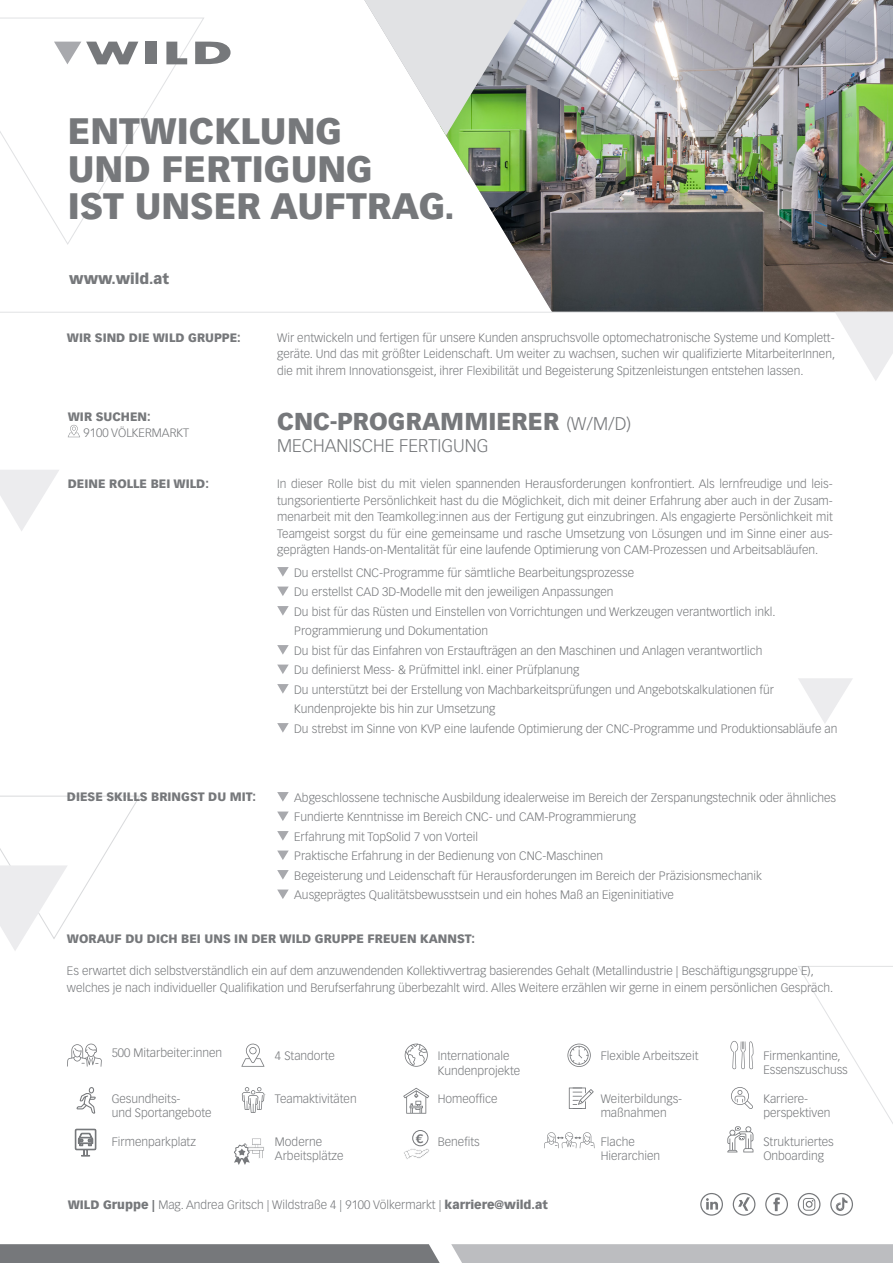
<style>
.page{position:relative;width:893px;height:1263px;background:#fff}
.page>*{position:absolute;margin:0;border:0;box-sizing:border-box;transform-origin:0 0}
.t1{font:900 36.15px "Vectora LT Std";color:#76787b}
.t2{font:900 24px "Vectora LT Std";color:#76787b}
.t3{font:300 18px "Vectora LT Std";color:#76787b}
.t4{font:900 14.7px "Vectora LT Std";color:#76787b}
.t5{font:300 12px/16.5px "Vectora LT Std";color:#76787b;text-align:justify}
.t6{font:900 12px "Vectora LT Std";color:#76787b}
.t7{font:700 12px "Vectora LT Std";color:#76787b}
.s1{font-weight:300;font-size:18px}
.s2{font-weight:900}
</style>
<div class="page">
<img style="left:446px;top:0;width:447px;height:312px">
<svg style="left:0;top:17px;width:205px;height:228px"></svg>
<svg style="left:364px;top:0;width:164px;height:136px"></svg>
<div style="left:451px;top:1244px;width:442px;height:19px;background:#bcbdc0"></div>
<div style="left:0;top:1244px;width:440px;height:19px;background:#76787b"></div>
<svg style="left:836px;top:313px;width:57px;height:68px"></svg>
<svg style="left:0;top:470px;width:59px;height:61px"></svg>
<svg style="left:798px;top:678px;width:55px;height:45px"></svg>
<hr style="left:0;top:312px;width:893px;height:1px;background:#e1e2e4">
<svg style="left:0;top:795px;width:140px;height:156px"></svg>
<svg style="left:195px;top:42px;width:36px;height:22px"></svg>
<div style="left:146px;top:42px;width:11px;height:22px;background:#76787b"></div>
<svg style="left:166px;top:42px;width:21px;height:22px"></svg>
<svg style="left:54px;top:42px;width:84px;height:22px"></svg>
<svg style="left:765px;top:1193px;width:23px;height:23px"></svg>
<svg style="left:700px;top:1193px;width:23px;height:23px"></svg>
<svg style="left:733px;top:1193px;width:22px;height:23px"></svg>
<svg style="left:797px;top:966px;width:96px;height:250px"></svg>
<svg style="left:68px;top:425px;width:12px;height:12px"></svg>
<svg style="left:242px;top:1087px;width:22px;height:26px"></svg>
<svg style="left:731px;top:1087px;width:22px;height:22px"></svg>
<svg style="left:241px;top:1043px;width:23px;height:24px"></svg>
<svg style="left:567px;top:1044px;width:24px;height:23px"></svg>
<svg style="left:67px;top:1044px;width:35px;height:23px"></svg>
<svg style="left:405px;top:1044px;width:23px;height:23px"></svg>
<svg style="left:569px;top:1087px;width:25px;height:22px"></svg>
<svg style="left:77px;top:1087px;width:19px;height:27px"></svg>
<svg style="left:730px;top:1041px;width:23px;height:28px"></svg>
<svg style="left:403px;top:1088px;width:26px;height:26px"></svg>
<svg style="left:75px;top:1129px;width:21px;height:27px"></svg>
<div style="left:412px;top:1130px;width:16px;height:16px;border:1px solid #76787b;border-radius:50%"></div>
<svg style="left:404px;top:1149px;width:25px;height:10px"></svg>
<svg style="left:544px;top:1132px;width:50px;height:16px"></svg>
<svg style="left:727px;top:1126px;width:26px;height:26px"></svg>
<svg style="left:234px;top:1138px;width:30px;height:27px"></svg>
<svg style="left:277px;top:792px;width:12px;height:9px"></svg>
<svg style="left:277px;top:811px;width:12px;height:10px"></svg>
<svg style="left:277px;top:831px;width:12px;height:9px"></svg>
<svg style="left:277px;top:850px;width:12px;height:10px"></svg>
<svg style="left:277px;top:870px;width:12px;height:9px"></svg>
<svg style="left:277px;top:889px;width:12px;height:10px"></svg>
<svg style="left:277px;top:567px;width:12px;height:10px"></svg>
<svg style="left:277px;top:586px;width:12px;height:10px"></svg>
<svg style="left:277px;top:606px;width:12px;height:10px"></svg>
<svg style="left:277px;top:645px;width:12px;height:10px"></svg>
<svg style="left:277px;top:664px;width:12px;height:10px"></svg>
<svg style="left:277px;top:684px;width:12px;height:10px"></svg>
<svg style="left:277px;top:723px;width:12px;height:10px"></svg>
<p class="t1" style="left:68px;top:109px;width:276px">ENTWICKLUNG</p>
<p class="t1" style="left:68px;top:146px;width:307px">UND FERTIGUNG</p>
<p class="t1" style="left:68px;top:184px;width:389px">IST UNSER AUFTRAG.</p>
<p class="t4" style="left:69px;top:269px;width:101px">www.wild.at</p>
<p class="t6" style="left:67px;top:330px;width:175px">WIR SIND DIE WILD GRUPPE:</p>
<p class="t5" style="left:277px;top:330px;width:559px">Wir entwickeln und fertigen für unsere Kunden anspruchsvolle optomechatronische Systeme und Komplett&shy;geräte. Und das mit größter Leidenschaft. Um weiter zu wachsen, suchen wir qualifizierte MitarbeiterInnen, die mit ihrem Innovationsgeist, ihrer Flexibilität und Begeisterung Spitzenleistungen entstehen lassen.</p>
<p class="t6" style="left:68px;top:409px;width:84px">WIR SUCHEN:</p>
<p class="t5" style="left:84px;top:425px;width:107px">9100 VÖLKERMARKT</p>
<p class="t2" style="left:277px;top:406px;width:356px">CNC-PROGRAMMIERER <span class="s1">(W/M/D)</span></p>
<p class="t3" style="left:277px;top:435px;width:213px">MECHANISCHE FERTIGUNG</p>
<p class="t6" style="left:68px;top:477px;width:143px">DEINE ROLLE BEI WILD:</p>
<p class="t5" style="left:277px;top:476px;width:557px">In dieser Rolle bist du mit vielen spannenden Herausforderungen konfrontiert. Als lernfreudige und leis&shy;tungsorientierte Persönlichkeit hast du die Möglichkeit, dich mit deiner Erfahrung aber auch in der Zusam&shy;menarbeit mit den Teamkolleg:innen aus der Fertigung gut einzubringen. Als engagierte Persönlichkeit mit Teamgeist sorgst du für eine gemeinsame und rasche Umsetzung von Lösungen und im Sinne einer aus&shy;geprägten Hands-on-Mentalität für eine laufende Optimierung von CAM-Prozessen und Arbeitsabläufen.</p>
<p class="t5" style="left:294px;top:564px;width:341px">Du erstellst CNC-Programme für sämtliche Bearbeitungsprozesse</p>
<p class="t5" style="left:294px;top:584px;width:321px">Du erstellst CAD 3D-Modelle mit den jeweiligen Anpassungen</p>
<p class="t5" style="left:294px;top:603px;width:483px">Du bist für das Rüsten und Einstellen von Vorrichtungen und Werkzeugen verantwortlich inkl.</p>
<p class="t5" style="left:294px;top:623px;width:195px">Programmierung und Dokumentation</p>
<p class="t5" style="left:294px;top:642px;width:470px">Du bist für das Einfahren von Erstaufträgen an den Maschinen und Anlagen verantwortlich</p>
<p class="t5" style="left:294px;top:662px;width:286px">Du definierst Mess- &amp; Prüfmittel inkl. einer Prüfplanung</p>
<p class="t5" style="left:294px;top:681px;width:481px">Du unterstützt bei der Erstellung von Machbarkeitsprüfungen und Angebotskalkulationen für</p>
<p class="t5" style="left:294px;top:701px;width:203px">Kundenprojekte bis hin zur Umsetzung</p>
<p class="t5" style="left:294px;top:720px;width:545px">Du strebst im Sinne von KVP eine laufende Optimierung der CNC-Programme und Produktionsabläufe an</p>
<p class="t6" style="left:67px;top:789px;width:191px">DIESE SKILLS BRINGST DU MIT:</p>
<p class="t5" style="left:294px;top:789px;width:543px">Abgeschlossene technische Ausbildung idealerweise im Bereich der Zerspanungstechnik oder ähnliches</p>
<p class="t5" style="left:294px;top:809px;width:343px">Fundierte Kenntnisse im Bereich CNC- und CAM-Programmierung</p>
<p class="t5" style="left:294px;top:828px;width:185px">Erfahrung mit TopSolid 7 von Vorteil</p>
<p class="t5" style="left:294px;top:848px;width:311px">Praktische Erfahrung in der Bedienung von CNC-Maschinen</p>
<p class="t5" style="left:294px;top:867px;width:469px">Begeisterung und Leidenschaft für Herausforderungen im Bereich der Präzisionsmechanik</p>
<p class="t5" style="left:294px;top:887px;width:381px">Ausgeprägtes Qualitätsbewusstsein und ein hohes Maß an Eigeninitiative</p>
<p class="t6" style="left:67px;top:931px;width:409px">WORAUF DU DICH BEI UNS IN DER WILD GRUPPE FREUEN KANNST:</p>
<p class="t5" style="left:67px;top:963px;width:768px">Es erwartet dich selbstverständlich ein auf dem anzuwendenden Kollektivvertrag basierendes Gehalt (Metallindustrie | Beschäftigungsgruppe E), welches je nach individueller Qualifikation und Berufserfahrung überbezahlt wird. Alles Weitere erzählen wir gerne in einem persönlichen Gespräch.</p>
<p class="t5" style="left:112px;top:1045px;width:112px">500 Mitarbeiter:innen</p>
<p class="t5" style="left:275px;top:1047px;width:62px">4 Standorte</p>
<p class="t5" style="left:438px;top:1048px;width:73px">Internationale</p>
<p class="t5" style="left:601px;top:1047px;width:99px">Flexible Arbeitszeit</p>
<p class="t5" style="left:438px;top:1062px;width:84px">Kundenprojekte</p>
<p class="t5" style="left:763px;top:1047px;width:79px">Firmenkantine,</p>
<p class="t5" style="left:763px;top:1062px;width:86px">Essenszuschuss</p>
<p class="t5" style="left:112px;top:1090px;width:70px">Gesundheits-</p>
<p class="t5" style="left:438px;top:1090px;width:61px">Homeoffice</p>
<p class="t5" style="left:112px;top:1105px;width:101px">und Sportangebote</p>
<p class="t5" style="left:112px;top:1134px;width:86px">Firmenparkplatz</p>
<p class="t5" style="left:275px;top:1134px;width:49px">Moderne</p>
<p class="t5" style="left:275px;top:1148px;width:70px">Arbeitsplätze</p>
<p class="t5" style="left:275px;top:1090px;width:83px">Teamaktivitäten</p>
<p class="t5" style="left:601px;top:1090px;width:83px">Weiterbildungs-</p>
<p class="t5" style="left:601px;top:1105px;width:68px">maßnahmen</p>
<p class="t7" style="left:416px;top:1131px;width:9px">€</p>
<p class="t5" style="left:438px;top:1134px;width:44px">Benefits</p>
<p class="t5" style="left:601px;top:1134px;width:36px">Flache</p>
<p class="t5" style="left:601px;top:1148px;width:61px">Hierarchien</p>
<p class="t5" style="left:763px;top:1090px;width:46px">Karriere-</p>
<p class="t5" style="left:763px;top:1105px;width:69px">perspektiven</p>
<p class="t5" style="left:763px;top:1134px;width:72px">Strukturiertes</p>
<p class="t5" style="left:763px;top:1148px;width:62px">Onboarding</p>
<p class="t5" style="left:68px;top:1196px;width:482px"><span class="s2">WILD Gruppe |</span> Mag. Andrea Gritsch | Wildstraße 4 | 9100 Völkermarkt | <span class="s2">karriere@wild.at</span></p>
</div>
